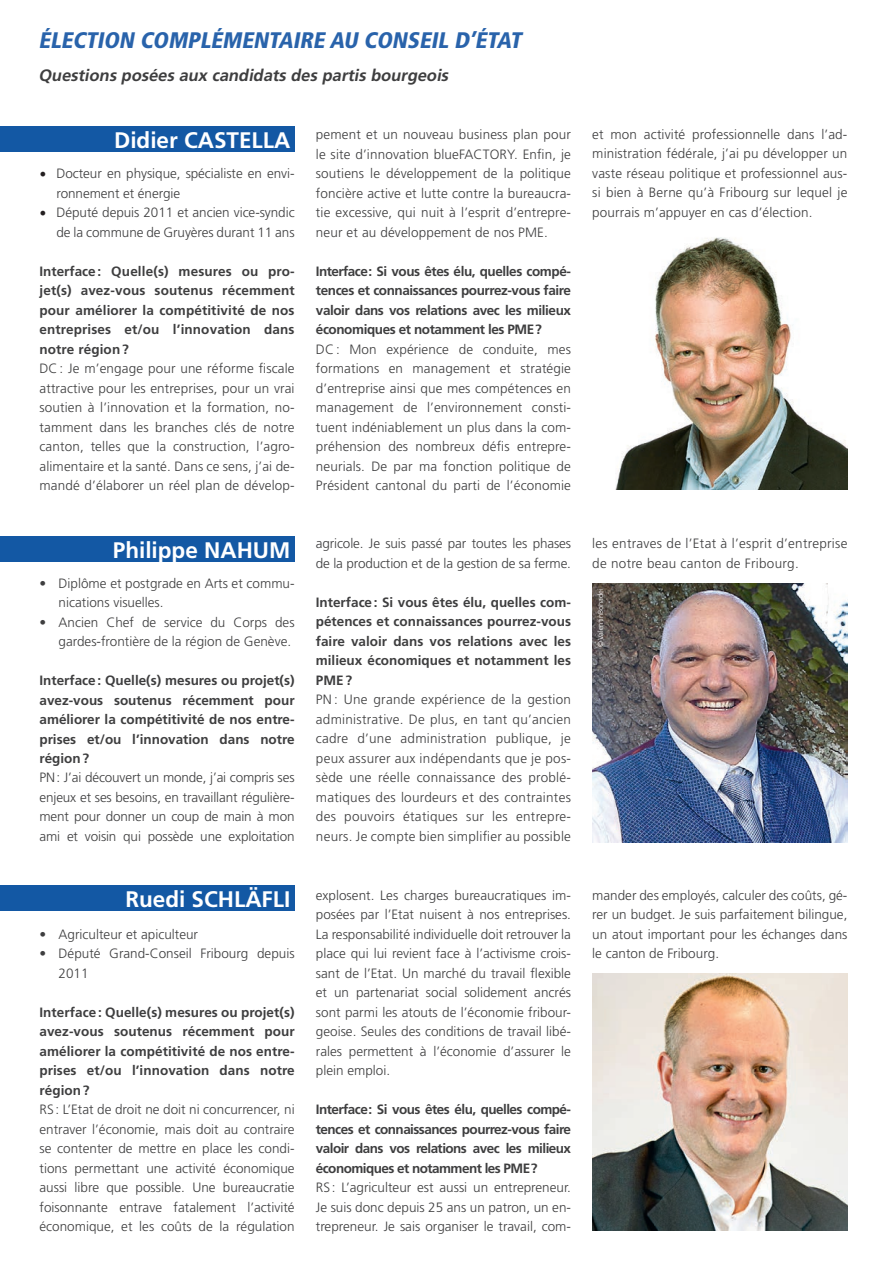
<style>
.page{position:relative;width:893px;height:1263px;background:#fff}
.page>*{position:absolute;margin:0;border:0;box-sizing:border-box;transform-origin:0 0}
.t1{font:700 22.5px "Frutiger";color:#fff}
.t2{font:italic 900 condensed 22.5px "Frutiger";color:#2963ab}
.t3{font:italic 700 16.5px "Frutiger";color:#3e3e3f}
.t4{font:300 13.5px/19.5px "Frutiger";color:#3e3e3f;text-align:justify}
.t5{font:700 13.5px/19.5px "Frutiger";color:#3e3e3f;text-align:justify}
.t6{font:300 13.5px/19.5px "Frutiger";letter-spacing:.02em;color:#3e3e3f}
.t7{font:300 7.5px "Frutiger";color:#fff}
.s1{font-family:"Minion Pro";font-weight:400;font-size:18px;color:#231f20}
</style>
<div class="page">
<div style="left:0;top:126px;width:295px;height:25px;background:#1358a4"></div>
<img style="left:592px;top:973px;width:255px;height:258px">
<img style="left:615px;top:237px;width:232px;height:253px">
<div style="left:0;top:885px;width:295px;height:26px;background:#1358a4"></div>
<div style="left:0;top:536px;width:295px;height:26px;background:#1358a4"></div>
<img style="left:592px;top:583px;width:255px;height:259px">
<h1 class="t2" style="left:38px;top:27px;width:489px">ÉLECTION COMPLÉMENTAIRE AU CONSEIL D’ÉTAT</h1>
<p class="t3" style="left:38px;top:65px;width:415px">Questions posées aux candidats des partis bourgeois</p>
<h1 class="t1" style="left:114px;top:127px;width:178px">Didier CASTELLA</h1>
<p class="t4" style="left:57px;top:164px;width:240px;text-indent:-17px"><span class="s1">•</span> Docteur en physique, spécialiste en envi&shy;ronnement et énergie</p>
<p class="t4" style="left:40px;top:203px;width:257px;text-align:right"><span class="s1">•</span> Député depuis 2011 et ancien vice-syndic de la commune de Gruyères durant 11 ans</p>
<p class="t5" style="left:40px;top:261px;width:257px">Interface: Quelle(s) mesures ou pro&shy;jet(s) avez-vous soutenus récemment pour améliorer la compétitivité de nos entreprises et/ou l’innovation dans notre région?</p>
<p class="t4" style="left:40px;top:359px;width:257px">DC: Je m’engage pour une réforme fiscale attractive pour les entreprises, pour un vrai soutien à l’innovation et la formation, no&shy;tamment dans les branches clés de notre canton, telles que la construction, l’agro&shy;alimentaire et la santé. Dans ce sens, j’ai de&shy;mandé d’élaborer un réel plan de dévelop-</p>
<h1 class="t1" style="left:113px;top:537px;width:179px">Philippe NAHUM</h1>
<p class="t4" style="left:59px;top:573px;width:237px;text-indent:-19px">• Diplôme et postgrade en Arts et commu&shy;nications visuelles.</p>
<p class="t4" style="left:39px;top:612px;width:257px;text-align:right">• Ancien Chef de service du Corps des gardes-frontière de la région de Genève.</p>
<p class="t5" style="left:39px;top:671px;width:257px">Interface: Quelle(s) mesures ou projet(s) avez-vous soutenus récemment pour améliorer la compétitivité de nos entre&shy;prises et/ou l’innovation dans notre région?</p>
<p class="t4" style="left:39px;top:768px;width:257px">PN: J’ai découvert un monde, j’ai compris ses enjeux et ses besoins, en travaillant régulière&shy;ment pour donner un coup de main à mon ami et voisin qui possède une exploitation</p>
<h1 class="t1" style="left:125px;top:886px;width:167px">Ruedi SCHLÄFLI</h1>
<p class="t4" style="left:40px;top:924px;width:160px">• Agriculteur et apiculteur</p>
<p class="t4" style="left:59px;top:944px;width:237px;text-indent:-19px">• Député Grand-Conseil Fribourg depuis<br>2011</p>
<p class="t5" style="left:40px;top:1002px;width:257px">Interface: Quelle(s) mesures ou projet(s) avez-vous soutenus récemment pour améliorer la compétitivité de nos entre&shy;prises et/ou l’innovation dans notre région?</p>
<p class="t4" style="left:40px;top:1100px;width:257px">RS: L’Etat de droit ne doit ni concurrencer, ni entraver l’économie, mais doit au contraire se contenter de mettre en place les condi&shy;tions permettant une activité économique aussi libre que possible. Une bureaucratie foisonnante entrave fatalement l’activité économique, et les coûts de la régulation</p>
<p class="t4" style="left:316px;top:125px;width:257px">pement et un nouveau business plan pour le site d’innovation blueFACTORY. Enfin, je soutiens le développement de la politique foncière active et lutte contre la bureaucra&shy;tie excessive, qui nuit à l’esprit d’entrepre&shy;neur et au développement de nos PME.</p>
<p class="t5" style="left:316px;top:261px;width:257px">Interface: Si vous êtes élu, quelles compé&shy;tences et connaissances pourrez-vous faire valoir dans vos relations avec les milieux économiques et notamment les PME?</p>
<p class="t4" style="left:316px;top:339px;width:257px">DC: Mon expérience de conduite, mes formations en management et stratégie d’entreprise ainsi que mes compétences en management de l’environnement consti&shy;tuent indéniablement un plus dans la com&shy;préhension des nombreux défis entrepre&shy;neurials. De par ma fonction politique de Président cantonal du parti de l’économie</p>
<p class="t4" style="left:316px;top:534px;width:257px">agricole. Je suis passé par toutes les phases de la production et de la gestion de sa ferme.</p>
<p class="t5" style="left:316px;top:592px;width:257px">Interface: Si vous êtes élu, quelles com&shy;pétences et connaissances pourrez-vous faire valoir dans vos relations avec les milieux économiques et notamment les PME?</p>
<p class="t4" style="left:316px;top:690px;width:257px">PN: Une grande expérience de la gestion administrative. De plus, en tant qu’ancien cadre d’une administration publique, je peux assurer aux indépendants que je pos&shy;sède une réelle connaissance des problé&shy;matiques des lourdeurs et des contraintes des pouvoirs étatiques sur les entrepre&shy;neurs. Je compte bien simplifier au possible</p>
<p class="t4" style="left:316px;top:885px;width:257px">explosent. Les charges bureaucratiques im&shy;posées par l’Etat nuisent à nos entreprises.<br>La responsabilité individuelle doit retrouver la place qui lui revient face à l’activisme crois&shy;sant de l’Etat. Un marché du travail flexible et un partenariat social solidement ancrés sont parmi les atouts de l’économie fribour&shy;geoise. Seules des conditions de travail libé&shy;rales permettent à l’économie d’assurer le plein emploi.</p>
<p class="t5" style="left:316px;top:1100px;width:257px">Interface: Si vous êtes élu, quelles compé&shy;tences et connaissances pourrez-vous faire valoir dans vos relations avec les milieux économiques et notamment les PME?</p>
<p class="t4" style="left:316px;top:1178px;width:257px">RS: L’agriculteur est aussi un entrepreneur.<br>Je suis donc depuis 25 ans un patron, un en&shy;trepreneur. Je sais organiser le travail, com-</p>
<p class="t4" style="left:592px;top:125px;width:257px">et mon activité professionnelle dans l’ad&shy;ministration fédérale, j’ai pu développer un vaste réseau politique et professionnel aus&shy;si bien à Berne qu’à Fribourg sur lequel je pourrais m’appuyer en cas d’élection.</p>
<p class="t6" style="left:592px;top:534px;width:257px">les entraves de l’Etat à l’esprit d’entreprise de notre beau canton de Fribourg.</p>
<p class="t7" style="left:596px;top:647px;width:60px;rotate:-90deg">©ValentinBonadei</p>
<p class="t4" style="left:592px;top:885px;width:257px">mander des employés, calculer des coûts, gé&shy;rer un budget. Je suis parfaitement bilingue, un atout important pour les échanges dans le canton de Fribourg.</p>
</div>
